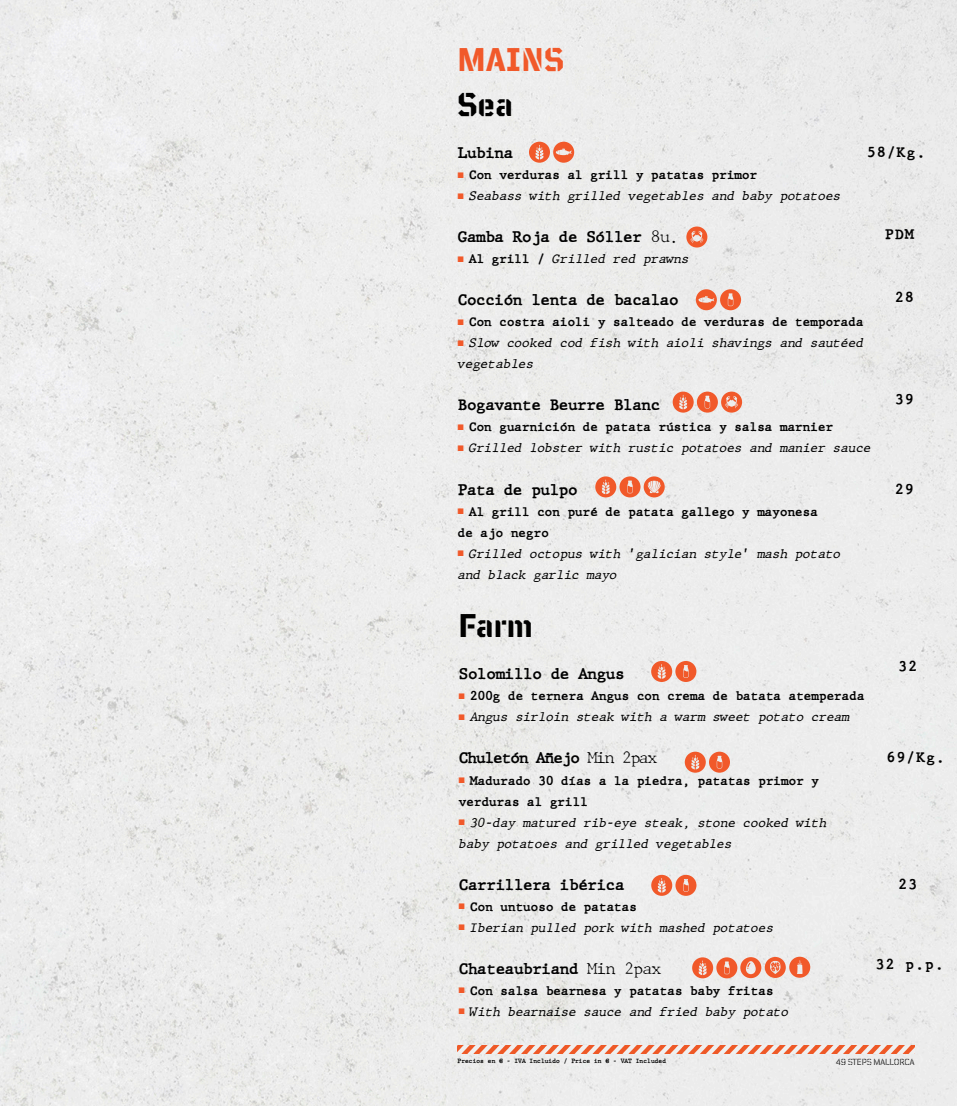
<style>
.page{position:relative;width:957px;height:1106px;background:#ececec}
.page>*{position:absolute;margin:0;border:0;box-sizing:border-box;transform-origin:0 0}
.t1{font:700 33px "TT Mussels Stencil";color:#000}
.t2{font:700 33px "TT Mussels Stencil";color:#f1592a}
.t3{font:15px "JMH Typewritermono";letter-spacing:-.12em;color:#000}
.t4{font:15px "JMH Typewritermono";letter-spacing:-.16em;color:#000}
.t5{font:13.5px "JMH Typewritermono";color:#000}
.t6{font:italic 12px/21px "JMH Typewritermono";letter-spacing:-.1em;color:#000}
.t7{font:12px/21px "JMH Typewritermono";letter-spacing:-.1em;color:#000}
.t8{font:9px "TT Mussels Stencil";letter-spacing:-.01em;color:#000}
.t9{font:6px "JMH Typewritermono";letter-spacing:-.1em;color:#000}
.s1{font-family:"Arial";font-weight:900;color:#f1592a}
.s2{font-family:"Arial";font-weight:900;font-style:normal;color:#f1592a}
.s3{font-family:"JMH Typewritermono Fine"}
.s4{font-style:normal}
</style>
<div class="page">
<img style="left:457px;top:1045px;width:457px;height:8px">
<svg style="left:686px;top:226px;width:21px;height:21px"></svg>
<svg style="left:529px;top:142px;width:45px;height:21px"></svg>
<svg style="left:696px;top:289px;width:45px;height:21px"></svg>
<svg style="left:672px;top:391px;width:70px;height:21px"></svg>
<svg style="left:595px;top:476px;width:70px;height:21px"></svg>
<svg style="left:651px;top:661px;width:45px;height:21px"></svg>
<svg style="left:685px;top:751px;width:45px;height:21px"></svg>
<svg style="left:651px;top:874px;width:45px;height:21px"></svg>
<svg style="left:692px;top:956px;width:118px;height:22px;background:#ee9a80"></svg>
<p class="t2" style="left:457px;top:40px;width:109px">MAINS</p>
<p class="t1" style="left:457px;top:85px;width:57px">Sea</p>
<p class="t3" style="left:457px;top:144px;width:58px">Lubina</p>
<p class="t7" style="left:457px;top:165px;width:302px"><span class="s1">■</span> Con verduras al grill y patatas primor</p>
<p class="t6" style="left:457px;top:186px;width:386px"><span class="s2">■</span> Seabass with grilled vegetables and baby potatoes</p>
<p class="t3" style="left:457px;top:228px;width:224px">Gamba Roja de Sóller <span class="s3">8u.</span></p>
<p class="t6" style="left:457px;top:249px;width:234px"><span class="s2">■</span> <span class="s4">Al grill /</span> Grilled red prawns</p>
<p class="t3" style="left:457px;top:291px;width:224px">Cocción lenta de bacalao</p>
<p class="t7" style="left:457px;top:312px;width:408px"><span class="s1">■</span> Con costra aioli y salteado de verduras de temporada</p>
<p class="t6" style="left:457px;top:333px;width:408px"><span class="s2">■</span> Slow cooked cod fish with aioli shavings and sautéed vegetables</p>
<p class="t3" style="left:457px;top:396px;width:205px">Bogavante Beurre Blanc</p>
<p class="t7" style="left:457px;top:417px;width:378px"><span class="s1">■</span> Con guarnición de patata rústica y salsa marnier</p>
<p class="t6" style="left:457px;top:438px;width:416px"><span class="s2">■</span> Grilled lobster with rustic potatoes and manier sauce</p>
<p class="t3" style="left:457px;top:480px;width:123px">Pata de pulpo</p>
<p class="t7" style="left:457px;top:501px;width:363px"><span class="s1">■</span> Al grill con puré de patata gallego y mayonesa</p>
<p class="t7" style="left:457px;top:522px;width:94px">de ajo negro</p>
<p class="t6" style="left:457px;top:543px;width:386px"><span class="s2">■</span> Grilled octopus with ‘galician style’ mash potato</p>
<p class="t6" style="left:457px;top:564px;width:162px">and black garlic mayo</p>
<p class="t5" style="left:866px;top:144px;width:61px">58/Kg.</p>
<p class="t5" style="left:884px;top:226px;width:31px">PDM</p>
<p class="t5" style="left:894px;top:289px;width:21px">28</p>
<p class="t5" style="left:894px;top:391px;width:21px">39</p>
<p class="t5" style="left:894px;top:481px;width:21px">29</p>
<p class="t1" style="left:458px;top:606px;width:76px">Farm</p>
<p class="t3" style="left:458px;top:665px;width:169px">Solomillo de Angus</p>
<p class="t7" style="left:458px;top:686px;width:408px"><span class="s1">■</span> 200g de ternera Angus con crema de batata atemperada</p>
<p class="t6" style="left:458px;top:707px;width:393px"><span class="s2">■</span> Angus sirloin steak with a warm sweet potato cream</p>
<p class="t4" style="left:458px;top:749px;width:201px">Chuletón Añejo <span class="s3">Min 2pax</span></p>
<p class="t7" style="left:458px;top:770px;width:363px"><span class="s1">■</span> Madurado 30 días a la piedra, patatas primor y verduras al grill</p>
<p class="t6" style="left:458px;top:812px;width:370px"><span class="s2">■</span> 30-day matured rib-eye steak, stone cooked with</p>
<p class="t6" style="left:458px;top:833px;width:276px">baby potatoes and grilled vegetables</p>
<p class="t3" style="left:458px;top:875px;width:169px">Carrillera ibérica</p>
<p class="t7" style="left:458px;top:896px;width:181px"><span class="s1">■</span> Con untuoso de patatas</p>
<p class="t6" style="left:458px;top:917px;width:317px"><span class="s2">■</span> Iberian pulled pork with mashed potatoes</p>
<p class="t3" style="left:458px;top:959px;width:205px">Chateaubriand <span class="s3">Min 2pax</span></p>
<p class="t7" style="left:458px;top:980px;width:317px"><span class="s1">■</span> Con salsa bearnesa y patatas baby fritas</p>
<p class="t6" style="left:458px;top:1001px;width:332px"><span class="s2">■</span> With bearnaise sauce and fried baby potato</p>
<p class="t5" style="left:898px;top:658px;width:21px">32</p>
<p class="t5" style="left:886px;top:748px;width:61px">69/Kg.</p>
<p class="t5" style="left:898px;top:876px;width:21px">23</p>
<p class="t5" style="left:875px;top:956px;width:71px">32 p.p.</p>
<p class="t9" style="left:457px;top:1056px;width:211px">Precios en € - IVA Incluido / Price in € - VAT Included</p>
<p class="t8" style="left:836px;top:1056px;width:80px">49 STEPS MALLORCA</p>
</div>
